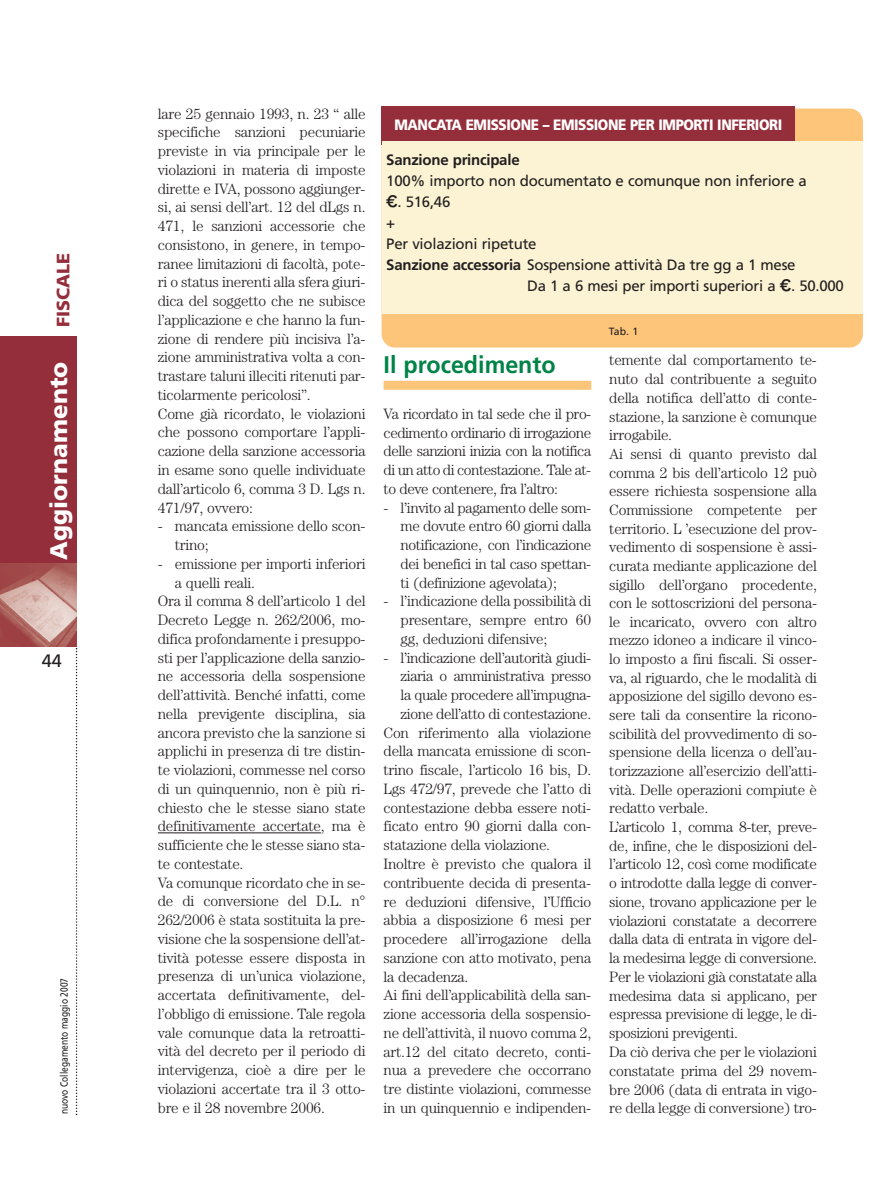
<style>
.page{position:relative;width:893px;height:1191px;background:#fff}
.page>*{position:absolute;margin:0;border:0;box-sizing:border-box;transform-origin:0 0}
.t1{font:700 24px "Frutiger";color:#008347}
.t2{font:900 24px "Frutiger";color:#fff}
.t3{font:900 18px "Frutiger";color:#952e3b}
.t4{font:18px "Frutiger";color:#231f20}
.t5{font:300 15px/18.8px "Century";letter-spacing:-.015em;color:#231f20}
.t6{font:15px "Frutiger";letter-spacing:-.015em;color:#231f20}
.t7{font:900 15px "Frutiger";letter-spacing:-.03em;color:#fff;scale:.9 1}
.t8{font:700 15px "Frutiger";letter-spacing:-.015em;color:#231f20}
.t9{font:10.5px "Frutiger";color:#231f20;scale:.8 1}
.t10{font:10.5px "Frutiger";color:#231f20}
.s1{font-family:"Hira Kaku Pro W6 Proportional"}
.s2{font-weight:700}
</style>
<div class="page">
<div style="left:0;top:336px;width:77px;height:230px;background:#952e3b"></div>
<svg style="left:76px;top:648px;width:1px;height:467px"></svg>
<img style="left:0;top:564px;width:77px;height:82px">
<hr style="left:158px;top:832px;width:163px;height:1px;background:#231f20">
<div style="left:384px;top:381px;width:207px;height:9px;background:#fdc57a"></div>
<div style="left:382px;top:108px;width:481px;height:239px;background:#fdc57a;border-radius:14px"></div>
<div style="left:381px;top:107px;width:414px;height:38px;background:#952e3b"></div>
<div style="left:382px;top:141px;width:480px;height:172px;background:#fbf3d3"></div>
<p class="t3" style="left:56px;top:327px;width:76px;rotate:-90deg">FISCALE</p>
<h1 class="t2" style="left:49px;top:559px;width:199px;rotate:-90deg">Aggiornamento</h1>
<p class="t4" style="left:42px;top:654px;width:22px">44</p>
<p class="t9" style="left:60px;top:1114px;width:172px;rotate:-90deg">nuovo Collegamento maggio 2007</p>
<p class="t5" style="left:158px;top:105px;width:209px">lare 25 gennaio 1993, n. 23 “ alle specifiche sanzioni pecuniarie previste in via principale per le violazioni in materia di imposte dirette e IVA, possono aggiunger&shy;si, ai sensi dell’art. 12 del dLgs n.<br>471, le sanzioni accessorie che consistono, in genere, in tempo&shy;ranee limitazioni di facoltà, pote&shy;ri o status inerenti alla sfera giuri&shy;dica del soggetto che ne subisce l’applicazione e che hanno la fun&shy;zione di rendere più incisiva l’a&shy;zione amministrativa volta a con&shy;trastare taluni illeciti ritenuti par&shy;ticolarmente pericolosi”.<br>Come già ricordato, le violazioni che possono comportare l’appli&shy;cazione della sanzione accessoria in esame sono quelle individuate dall’articolo 6, comma 3 D. Lgs n.<br>471/97, ovvero:</p>
<p class="t5" style="left:175px;top:518px;width:192px;text-indent:-17px">- mancata emissione dello scon&shy;trino;</p>
<p class="t5" style="left:158px;top:555px;width:209px">- emissione per importi inferiori</p>
<p class="t5" style="left:175px;top:574px;width:82px">a quelli reali.</p>
<p class="t5" style="left:158px;top:593px;width:209px">Ora il comma 8 dell’articolo 1 del</p>
<p class="t5" style="left:158px;top:612px;width:209px">Decreto Legge n. 262/2006, mo-</p>
<p class="t5" style="left:158px;top:630px;width:209px">difica profondamente i presuppo-</p>
<p class="t5" style="left:158px;top:649px;width:209px">sti per l’applicazione della sanzio-</p>
<p class="t5" style="left:158px;top:668px;width:209px">ne accessoria della sospensione</p>
<p class="t5" style="left:158px;top:687px;width:209px">dell’attività. Benché infatti, come</p>
<p class="t5" style="left:158px;top:705px;width:209px">nella previgente disciplina, sia</p>
<p class="t5" style="left:158px;top:724px;width:209px">ancora previsto che la sanzione si</p>
<p class="t5" style="left:158px;top:743px;width:209px">applichi in presenza di tre distin-</p>
<p class="t5" style="left:158px;top:762px;width:209px">te violazioni, commesse nel corso</p>
<p class="t5" style="left:158px;top:780px;width:209px">di un quinquennio, non è più ri-</p>
<p class="t5" style="left:158px;top:799px;width:209px">chiesto che le stesse siano state</p>
<p class="t5" style="left:158px;top:818px;width:209px">definitivamente accertate, ma è</p>
<p class="t5" style="left:158px;top:837px;width:209px">sufficiente che le stesse siano sta-</p>
<p class="t5" style="left:158px;top:855px;width:87px">te contestate.</p>
<p class="t5" style="left:158px;top:874px;width:209px">Va comunque ricordato che in se-</p>
<p class="t5" style="left:158px;top:893px;width:209px">de di conversione del D.L. n°</p>
<p class="t5" style="left:158px;top:912px;width:209px">262/2006 è stata sostituita la pre-</p>
<p class="t5" style="left:158px;top:930px;width:209px">visione che la sospensione dell’at-</p>
<p class="t5" style="left:158px;top:949px;width:209px">tività potesse essere disposta in</p>
<p class="t5" style="left:158px;top:968px;width:209px">presenza di un’unica violazione,</p>
<p class="t5" style="left:158px;top:987px;width:209px">accertata definitivamente, del-</p>
<p class="t5" style="left:158px;top:1005px;width:209px">l’obbligo di emissione. Tale regola</p>
<p class="t5" style="left:158px;top:1024px;width:209px">vale comunque data la retroatti-</p>
<p class="t5" style="left:158px;top:1043px;width:209px">vità del decreto per il periodo di</p>
<p class="t5" style="left:158px;top:1062px;width:209px">intervigenza, cioè a dire per le</p>
<p class="t5" style="left:158px;top:1080px;width:209px">violazioni accertate tra il 3 otto-</p>
<p class="t5" style="left:158px;top:1099px;width:169px">bre e il 28 novembre 2006.</p>
<p class="t7" style="left:394px;top:119px;width:432px">MANCATA EMISSIONE – EMISSIONE PER IMPORTI INFERIORI</p>
<p class="t8" style="left:386px;top:153px;width:135px">Sanzione principale</p>
<p class="t6" style="left:386px;top:174px;width:422px">100% importo non documentato e comunque non inferiore a</p>
<p class="t6" style="left:386px;top:195px;width:66px"><span class="s1">€</span>. 516,46</p>
<p class="t6" style="left:386px;top:216px;width:10px">+</p>
<p class="t6" style="left:386px;top:237px;width:152px">Per violazioni ripetute</p>
<p class="t6" style="left:386px;top:258px;width:411px"><span class="s2">Sanzione accessoria</span> Sospensione attività Da tre gg a 1 mese</p>
<p class="t6" style="left:527px;top:279px;width:318px">Da 1 a 6 mesi per importi superiori a <span class="s1">€</span>. 50.000</p>
<p class="t10" style="left:609px;top:327px;width:31px">Tab. 1</p>
<h1 class="t1" style="left:384px;top:355px;width:174px">Il procedimento</h1>
<p class="t5" style="left:384px;top:405px;width:209px;text-align:justify">Va ricordato in tal sede che il pro&shy;cedimento ordinario di irrogazione delle sanzioni inizia con la notifica di un atto di contestazione. Tale at&shy;to deve contenere, fra l’altro:</p>
<p class="t5" style="left:401px;top:499px;width:192px;text-align:justify;text-indent:-17px">- l’invito al pagamento delle som&shy;me dovute entro 60 giorni dalla notificazione, con l’indicazione dei benefici in tal caso spettan&shy;ti (definizione agevolata);</p>
<p class="t5" style="left:401px;top:593px;width:192px;text-align:justify;text-indent:-17px">- l’indicazione della possibilità di presentare, sempre entro 60 gg, deduzioni difensive;</p>
<p class="t5" style="left:384px;top:649px;width:209px">- l’indicazione dell’autorità giudi-</p>
<p class="t5" style="left:401px;top:668px;width:192px">ziaria o amministrativa presso</p>
<p class="t5" style="left:401px;top:687px;width:192px">la quale procedere all’impugna-</p>
<p class="t5" style="left:401px;top:705px;width:192px">zione dell’atto di contestazione.</p>
<p class="t5" style="left:384px;top:724px;width:209px">Con riferimento alla violazione</p>
<p class="t5" style="left:384px;top:743px;width:209px">della mancata emissione di scon-</p>
<p class="t5" style="left:384px;top:762px;width:209px">trino fiscale, l’articolo 16 bis, D.</p>
<p class="t5" style="left:384px;top:780px;width:209px">Lgs 472/97, prevede che l’atto di</p>
<p class="t5" style="left:384px;top:799px;width:209px">contestazione debba essere noti-</p>
<p class="t5" style="left:384px;top:818px;width:209px">ficato entro 90 giorni dalla con-</p>
<p class="t5" style="left:384px;top:837px;width:168px">statazione della violazione.</p>
<p class="t5" style="left:384px;top:855px;width:209px">Inoltre è previsto che qualora il</p>
<p class="t5" style="left:384px;top:874px;width:209px">contribuente decida di presenta-</p>
<p class="t5" style="left:384px;top:893px;width:209px">re deduzioni difensive, l’Ufficio</p>
<p class="t5" style="left:384px;top:912px;width:209px">abbia a disposizione 6 mesi per</p>
<p class="t5" style="left:384px;top:930px;width:209px">procedere all’irrogazione della</p>
<p class="t5" style="left:384px;top:949px;width:209px">sanzione con atto motivato, pena</p>
<p class="t5" style="left:384px;top:968px;width:86px">la decadenza.</p>
<p class="t5" style="left:384px;top:987px;width:209px">Ai fini dell’applicabilità della san-</p>
<p class="t5" style="left:384px;top:1005px;width:209px">zione accessoria della sospensio-</p>
<p class="t5" style="left:384px;top:1024px;width:209px">ne dell’attività, il nuovo comma 2,</p>
<p class="t5" style="left:384px;top:1043px;width:209px">art.12 del citato decreto, conti-</p>
<p class="t5" style="left:384px;top:1062px;width:209px">nua a prevedere che occorrano</p>
<p class="t5" style="left:384px;top:1080px;width:209px">tre distinte violazioni, commesse</p>
<p class="t5" style="left:384px;top:1099px;width:209px">in un quinquennio e indipenden-</p>
<p class="t5" style="left:609px;top:352px;width:209px">temente dal comportamento te&shy;nuto dal contribuente a seguito della notifica dell’atto di conte&shy;stazione, la sanzione è comunque irrogabile.<br>Ai sensi di quanto previsto dal comma 2 bis dell’articolo 12 può essere richiesta sospensione alla Commissione competente per territorio. L ’esecuzione del prov&shy;vedimento di sospensione è assi&shy;curata mediante applicazione del sigillo dell’organo procedente, con le sottoscrizioni del persona&shy;le incaricato, ovvero con altro mezzo idoneo a indicare il vinco&shy;lo imposto a fini fiscali. Si osser&shy;va, al riguardo, che le modalità di apposizione del sigillo devono es&shy;sere tali da consentire la ricono&shy;scibilità del provvedimento di so&shy;spensione della licenza o dell’au&shy;torizzazione all’esercizio dell’atti&shy;vità. Delle operazioni compiute è redatto verbale.<br>L’articolo 1, comma 8-ter, preve&shy;de, infine, che le disposizioni del&shy;l’articolo 12, così come modificate o introdotte dalla legge di conver&shy;sione, trovano applicazione per le violazioni constatate a decorrere dalla data di entrata in vigore del&shy;la medesima legge di conversione.<br>Per le violazioni già constatate alla medesima data si applicano, per espressa previsione di legge, le di&shy;sposizioni previgenti.<br>Da ciò deriva che per le violazioni constatate prima del 29 novem&shy;bre 2006 (data di entrata in vigo&shy;re della legge di conversione) tro-</p>
</div>
